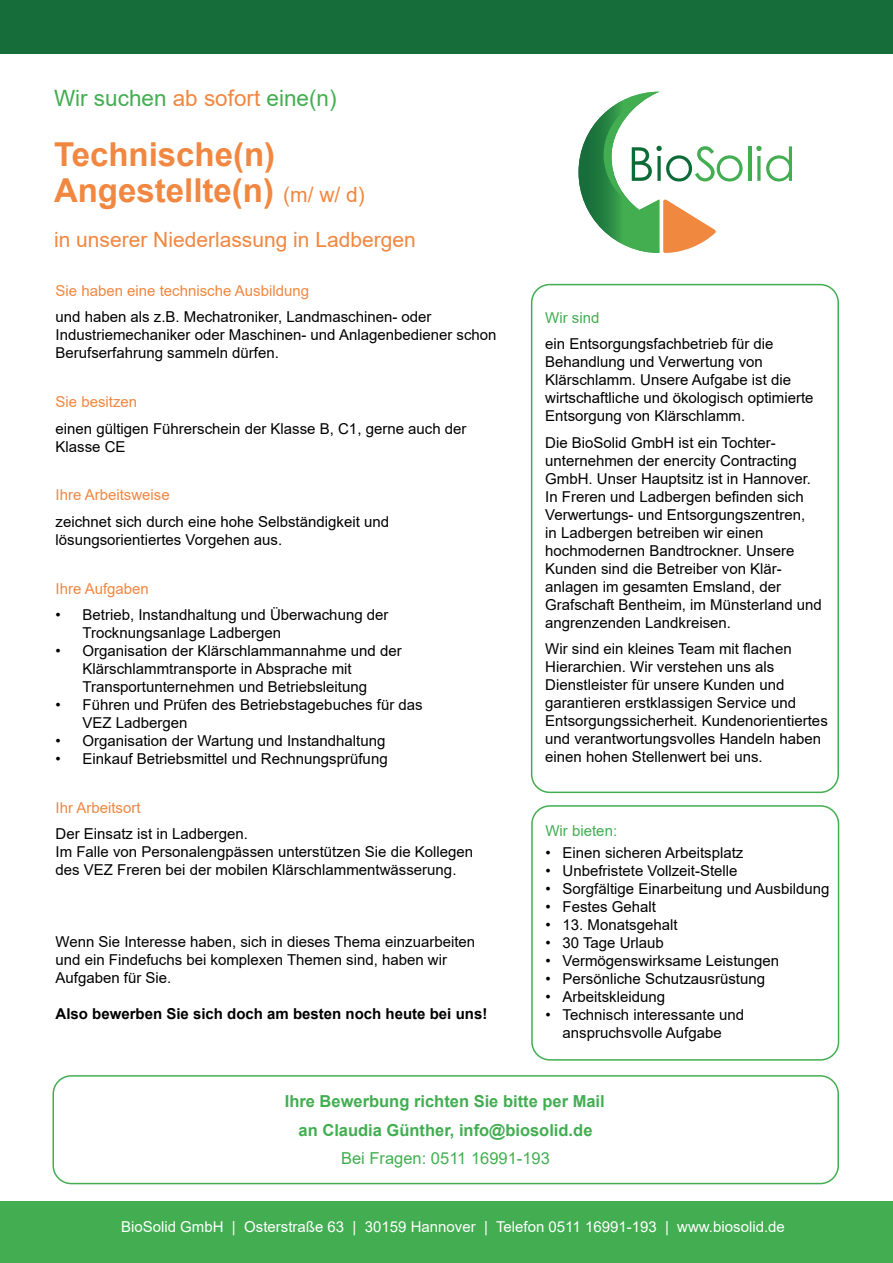
<style>
.page{position:relative;width:893px;height:1263px;background:#fff}
.page>*{position:absolute;margin:0;border:0;box-sizing:border-box;transform-origin:0 0}
.t1{font:700 33px/36px "Arial";color:#f18740}
.t2{font:22.5px "Arial";color:#42ae51}
.t3{font:21px "Arial";color:#f18740}
.t4{font:700 16.5px/28.3px "Arial";color:#42ae51;text-align:center}
.t5{font:16.5px "Arial";color:#42ae51}
.t6{font:15px/18px "Arial";color:#000}
.t7{font:15px "Arial";color:#f18740}
.t8{font:15px "Arial";color:#fff}
.t9{font:700 15px "Arial";color:#000}
.t10{font:15px "Arial";color:#42ae51}
.s1{color:#f18740}
.s2{font-weight:400;font-size:21px}
</style>
<div class="page">
<div style="left:0;top:1201px;width:892px;height:62px;background:#42ae51"></div>
<hr style="left:748px;top:146px;width:3px;height:35px;background:#42ae51">
<svg style="left:756px;top:146px;width:36px;height:35px"></svg>
<svg style="left:578px;top:92px;width:165px;height:161px"></svg>
<div style="left:0;top:0;width:893px;height:53px;background:#176d3a"></div>
<div style="left:531px;top:284px;width:308px;height:509px;border:2px solid #42ae51;border-radius:18px"></div>
<div style="left:531px;top:805px;width:308px;height:256px;border:2px solid #42ae51;border-radius:18px"></div>
<div style="left:52px;top:1075px;width:787px;height:109px;border:2px solid #42ae51;border-radius:18px"></div>
<h2 class="t2" style="left:54px;top:82px;width:284px">Wir suchen <span class="s1">ab sofort</span> eine(n)</h2>
<h1 class="t1" style="left:54px;top:137px;width:312px">Technische(n)<br>Angestellte(n) <span class="s2">(m/ w/ d)</span></h1>
<h3 class="t3" style="left:54px;top:225px;width:363px">in unserer Niederlassung in Ladbergen</h3>
<p class="t7" style="left:56px;top:280px;width:255px">Sie haben eine technische Ausbildung</p>
<p class="t6" style="left:56px;top:308px;width:443px">und haben als z.B. Mechatroniker, Landmaschinen- oder<br>Industriemechaniker oder Maschinen- und Anlagenbediener schon<br>Berufserfahrung sammeln dürfen.</p>
<p class="t7" style="left:56px;top:391px;width:83px">Sie besitzen</p>
<p class="t6" style="left:56px;top:419px;width:413px">einen gültigen Führerschein der Klasse B, C1, gerne auch der<br>Klasse CE</p>
<p class="t7" style="left:56px;top:485px;width:116px">Ihre Arbeitsweise</p>
<p class="t6" style="left:56px;top:512px;width:335px">zeichnet sich durch eine hohe Selbständigkeit und lösungsorientiertes Vorgehen aus.</p>
<p class="t7" style="left:56px;top:578px;width:95px">Ihre Aufgaben</p>
<p class="t6" style="left:82px;top:606px;width:307px;text-indent:-27px">• Betrieb, Instandhaltung und Überwachung der<br>Trocknungsanlage Ladbergen</p>
<p class="t6" style="left:82px;top:642px;width:321px;text-indent:-27px">• Organisation der Klärschlammannahme und der<br>Klärschlammtransporte in Absprache mit<br>Transportunternehmen und Betriebsleitung</p>
<p class="t6" style="left:82px;top:696px;width:342px;text-indent:-27px">• Führen und Prüfen des Betriebstagebuches für das<br>VEZ Ladbergen</p>
<p class="t6" style="left:55px;top:732px;width:331px">• Organisation der Wartung und Instandhaltung</p>
<p class="t6" style="left:55px;top:750px;width:334px">• Einkauf Betriebsmittel und Rechnungsprüfung</p>
<p class="t7" style="left:55px;top:797px;width:87px">Ihr Arbeitsort</p>
<p class="t6" style="left:55px;top:825px;width:419px">Der Einsatz ist in Ladbergen.<br>Im Falle von Personalengpässen unterstützen Sie die Kollegen des VEZ Freren bei der mobilen Klärschlammentwässerung.</p>
<p class="t6" style="left:55px;top:933px;width:421px">Wenn Sie Interesse haben, sich in dieses Thema einzuarbeiten und ein Findefuchs bei komplexen Themen sind, haben wir<br>Aufgaben für Sie.</p>
<p class="t9" style="left:55px;top:1003px;width:433px">Also bewerben Sie sich doch am besten noch heute bei uns!</p>
<p class="t10" style="left:545px;top:307px;width:56px">Wir sind</p>
<p class="t6" style="left:545px;top:335px;width:270px">ein Entsorgungsfachbetrieb für die Behandlung und Verwertung von Klärschlamm. Unsere Aufgabe ist die wirtschaftliche und ökologisch optimierte Entsorgung von Klärschlamm.</p>
<p class="t6" style="left:545px;top:433px;width:278px">Die BioSolid GmbH ist ein Tochter&shy;unternehmen der enercity Contracting GmbH. Unser Hauptsitz ist in Hannover.<br>In Freren und Ladbergen befinden sich Verwertungs- und Entsorgungszentren,<br>in Ladbergen betreiben wir einen hochmodernen Bandtrockner. Unsere Kunden sind die Betreiber von Klär&shy;anlagen im gesamten Emsland, der Grafschaft Bentheim, im Münsterland und angrenzenden Landkreisen.</p>
<p class="t6" style="left:545px;top:640px;width:284px">Wir sind ein kleines Team mit flachen Hierarchien. Wir verstehen uns als Dienstleister für unsere Kunden und garantieren erstklassigen Service und Entsorgungssicherheit. Kundenorientiertes und verantwortungsvolles Handeln haben einen hohen Stellenwert bei uns.</p>
<p class="t10" style="left:545px;top:820px;width:73px">Wir bieten:</p>
<p class="t6" style="left:545px;top:843px;width:199px">• Einen sicheren Arbeitsplatz</p>
<p class="t6" style="left:545px;top:861px;width:194px">• Unbefristete Vollzeit-Stelle</p>
<p class="t6" style="left:545px;top:879px;width:285px">• Sorgfältige Einarbeitung und Ausbildung</p>
<p class="t6" style="left:545px;top:897px;width:112px">• Festes Gehalt</p>
<p class="t6" style="left:545px;top:915px;width:134px">• 13. Monatsgehalt</p>
<p class="t6" style="left:545px;top:933px;width:120px">• 30 Tage Urlaub</p>
<p class="t6" style="left:545px;top:951px;width:235px">• Vermögenswirksame Leistungen</p>
<p class="t6" style="left:545px;top:969px;width:221px">• Persönliche Schutzausrüstung</p>
<p class="t6" style="left:545px;top:987px;width:121px">• Arbeitskleidung</p>
<p class="t6" style="left:545px;top:1005px;width:200px;text-align:center">• Technisch interessante und anspruchsvolle Aufgabe</p>
<p class="t4" style="left:285px;top:1087px;width:322px">Ihre Bewerbung richten Sie bitte per Mail an Claudia Günther, info@biosolid.de</p>
<p class="t5" style="left:341px;top:1147px;width:210px">Bei Fragen: 0511 16991-193</p>
<p class="t8" style="left:121px;top:1216px;width:665px">BioSolid GmbH | Osterstraße 63 | 30159 Hannover | Telefon 0511 16991-193 | www.biosolid.de</p>
</div>
